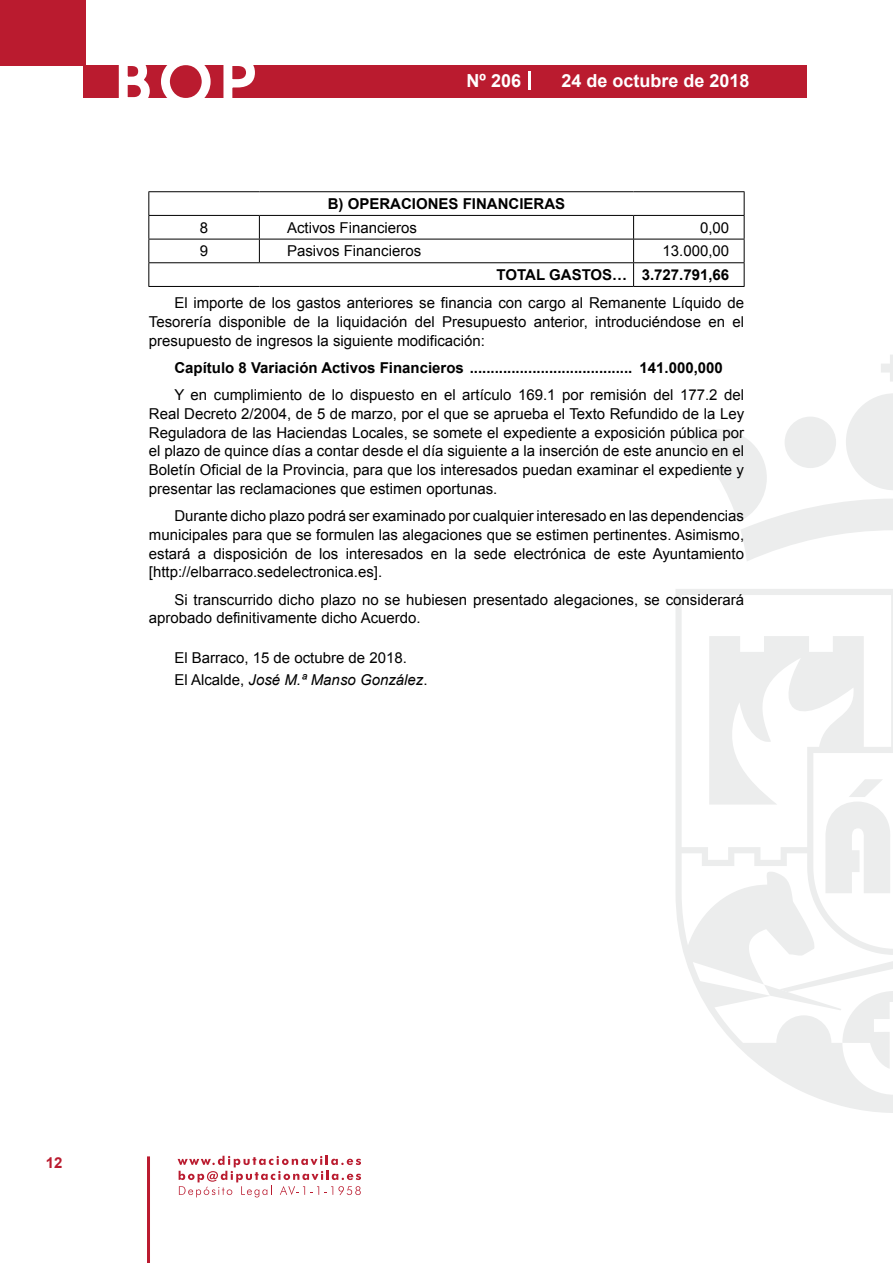
<style>
.page{position:relative;width:893px;height:1263px;background:#fff}
.page>*{position:absolute;margin:0;border:0;box-sizing:border-box;transform-origin:0 0}
.t1{font:500 61.5px "Avant Garde";color:#fff}
.t2{font:700 18px "Arial";color:#fff}
.t3{font:15px/18.8px "Arial";color:#000;text-align:justify}
.t4{font:700 15px "Arial";color:#000}
.t5{font:700 15px "Arial";color:#ba1b2f}
.s1{font-style:italic}
</style>
<div class="page">
<svg style="left:178px;top:1156px;width:183px;height:41px"></svg>
<hr style="left:147px;top:1156px;width:3px;height:107px;background:#ba1b2f">
<div style="left:0;top:0;width:85px;height:66px;background:#ba1b2f"></div>
<div style="left:84px;top:65px;width:723px;height:33px;background:#ba1b2f"></div>
<svg style="left:118px;top:65px;width:32px;height:33px"></svg>
<svg style="left:161px;top:65px;width:50px;height:33px"></svg>
<svg style="left:223px;top:65px;width:32px;height:33px"></svg>
<svg style="left:529px;top:71px;width:2px;height:19px"></svg>
<svg style="left:881px;top:355px;width:12px;height:27px"></svg>
<svg style="left:690px;top:393px;width:203px;height:168px"></svg>
<svg style="left:676px;top:589px;width:217px;height:524px"></svg>
<svg style="left:764px;top:984px;width:129px;height:86px"></svg>
<svg style="left:825px;top:779px;width:66px;height:114px"></svg>
<hr style="left:148px;top:191px;width:111px;height:1px;background:#000">
<hr style="left:259px;top:191px;width:375px;height:1px;background:#000">
<hr style="left:634px;top:191px;width:110px;height:1px;background:#000">
<hr style="left:148px;top:215px;width:111px;height:1px;background:#000">
<hr style="left:259px;top:215px;width:375px;height:1px;background:#000">
<hr style="left:634px;top:215px;width:110px;height:1px;background:#000">
<hr style="left:148px;top:239px;width:111px;height:1px;background:#000">
<hr style="left:259px;top:239px;width:375px;height:1px;background:#000">
<svg style="left:259px;top:216px;width:1px;height:46px"></svg>
<hr style="left:634px;top:239px;width:110px;height:1px;background:#000">
<hr style="left:148px;top:262px;width:111px;height:1px;background:#000">
<svg style="left:148px;top:192px;width:1px;height:94px"></svg>
<hr style="left:259px;top:262px;width:375px;height:1px;background:#000">
<hr style="left:634px;top:262px;width:110px;height:1px;background:#000">
<svg style="left:633px;top:216px;width:1px;height:70px"></svg>
<svg style="left:744px;top:192px;width:1px;height:94px"></svg>
<hr style="left:148px;top:286px;width:111px;height:1px;background:#000">
<hr style="left:259px;top:286px;width:375px;height:1px;background:#000">
<hr style="left:634px;top:286px;width:110px;height:1px;background:#000">
<h1 class="t1" style="left:115px;top:44px;width:141px">BOP</h1>
<p class="t2" style="left:467px;top:69px;width:56px">Nº 206</p>
<p class="t2" style="left:561px;top:69px;width:190px">24 de octubre de 2018</p>
<p class="t4" style="left:328px;top:194px;width:239px">B) OPERACIONES FINANCIERAS</p>
<p class="t3" style="left:200px;top:218px;width:10px">8</p>
<p class="t3" style="left:287px;top:218px;width:132px">Activos Financieros</p>
<p class="t3" style="left:700px;top:218px;width:31px">0,00</p>
<p class="t3" style="left:200px;top:242px;width:10px">9</p>
<p class="t3" style="left:287px;top:242px;width:136px">Pasivos Financieros</p>
<p class="t3" style="left:662px;top:242px;width:68px">13.000,00</p>
<p class="t4" style="left:497px;top:265px;width:234px">TOTAL GASTOS… 3.727.791,66</p>
<p class="t3" style="left:149px;top:294px;width:597px;text-indent:26px">El importe de los gastos anteriores se financia con cargo al Remanente Líquido de Tesorería disponible de la liquidación del Presupuesto anterior, introduciéndose en el presupuesto de ingresos la siguiente modificación:</p>
<p class="t4" style="left:174px;top:358px;width:550px">Capítulo 8 Variación Activos Financieros ....................................... 141.000,000</p>
<p class="t3" style="left:149px;top:386px;width:597px;text-indent:26px">Y en cumplimiento de lo dispuesto en el artículo 169.1 por remisión del 177.2 del Real Decreto 2/2004, de 5 de marzo, por el que se aprueba el Texto Refundido de la Ley Reguladora de las Haciendas Locales, se somete el expediente a exposición pública por el plazo de quince días a contar desde el día siguiente a la inserción de este anuncio en el Boletín Oficial de la Provincia, para que los interesados puedan examinar el expediente y presentar las reclamaciones que estimen oportunas.</p>
<p class="t3" style="left:149px;top:507px;width:597px;text-indent:26px">Durante dicho plazo podrá ser examinado por cualquier interesado en las dependencias municipales para que se formulen las alegaciones que se estimen pertinentes. Asimismo, estará a disposición de los interesados en la sede electrónica de este Ayuntamiento [http://elbarraco.sedelectronica.es].</p>
<p class="t3" style="left:149px;top:590px;width:597px;text-indent:26px">Si transcurrido dicho plazo no se hubiesen presentado alegaciones, se considerará aprobado definitivamente dicho Acuerdo.</p>
<p class="t3" style="left:174px;top:646px;width:255px;line-height:22.2px">El Barraco, 15 de octubre de 2018.<br>El Alcalde, <span class="s1">José M.ª Manso González</span>.</p>
<p class="t5" style="left:46px;top:1153px;width:18px">12</p>
</div>
